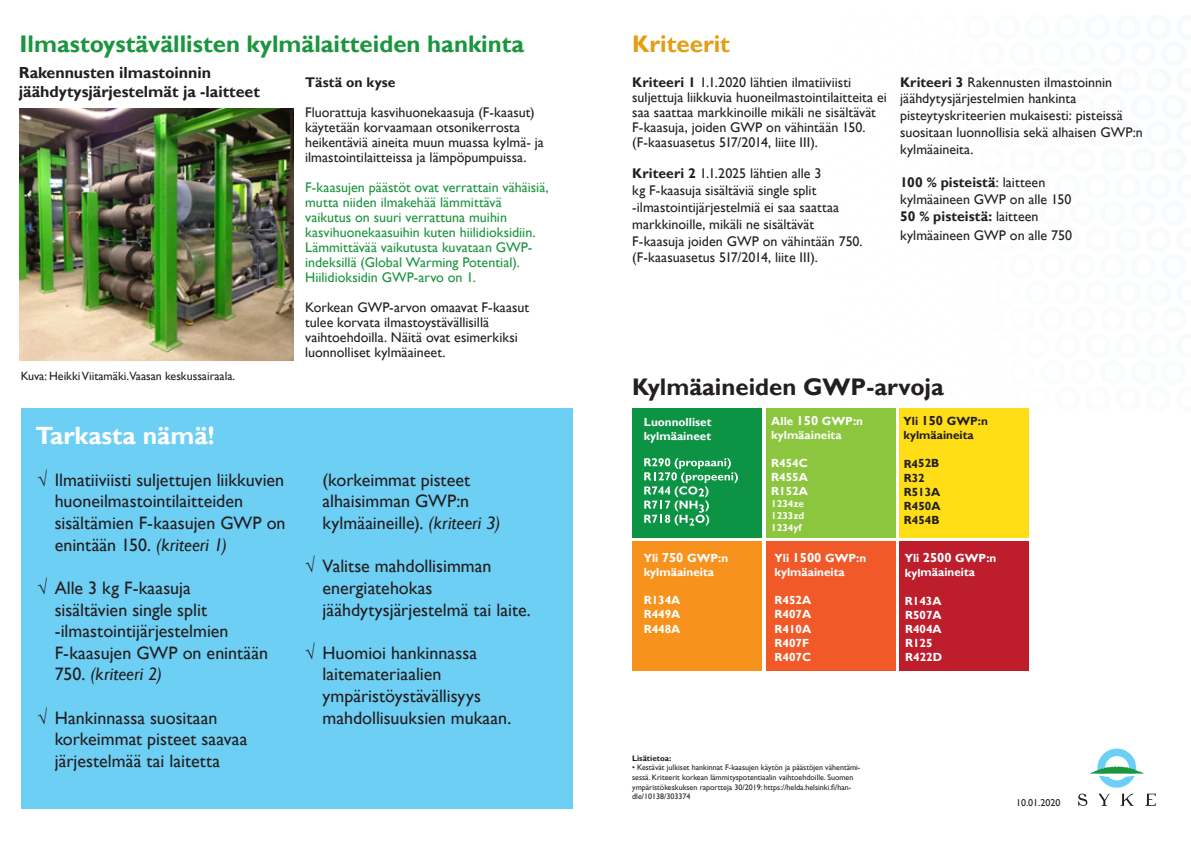
<style>
.page{position:relative;width:1191px;height:842px;background:#fff}
.page>*{position:absolute;margin:0;border:0;box-sizing:border-box;transform-origin:0 0}
.t1{font:700 25px "Gill Sans";color:#fff}
.t2{font:700 24px "Gill Sans";color:#1b953e}
.t3{font:700 24px "Gill Sans";color:#231f20}
.t4{font:700 24px "Gill Sans";color:#e39e14}
.t5{font:18px/21.6px "Gill Sans";color:#231f20}
.otskko{font:700 16px "Gill Sans";color:#231f20}
.leipis_sivu1{font:14px/15px "Gill Sans";color:#231f20}
.t6{font:14px/15px "Gill Sans";color:#1b953e}
.t7{font:700 14px "Gill Sans";letter-spacing:.005em;color:#231f20}
.leipis_sivu1-2{font:12px "Gill Sans";color:#231f20}
.t8{font:700 11.8px/14.1px "Gill Sans";color:#fff}
.t9{font:700 11.8px/14.1px "Gill Sans";color:#fefefe}
.t10{font:700 11.8px/14.1px "Gill Sans";letter-spacing:-.005em;color:#231f20}
.t11{font:700 10px/12px "Gill Sans";color:#fefefe;text-align:justify}
.t12{font:10px "Gill Sans";color:#231f20}
.t13{font:8px/9.6px "Gill Sans";color:#231f20}
.t14{font:700 8px "Gill Sans";color:#231f20}
.s1{font-weight:700}
.s2{font-style:italic}
.s3{font-size:13.1px}
</style>
<div class="page">
<div style="left:21px;top:408px;width:552px;height:400px;background:#6ecff5"></div>
<svg style="left:1078px;top:794px;width:9px;height:12px"></svg>
<svg style="left:1098px;top:794px;width:11px;height:12px"></svg>
<svg style="left:1120px;top:794px;width:13px;height:12px"></svg>
<svg style="left:1145px;top:794px;width:10px;height:12px"></svg>
<svg style="left:1089px;top:748px;width:55px;height:40px"></svg>
<div style="left:632px;top:408px;width:130px;height:130px;background:#0d9344"></div>
<svg style="left:644px;top:458px;width:94px;height:68px"></svg>
<div style="left:898px;top:408px;width:130px;height:130px;background:#ffdd17"></div>
<div style="left:898px;top:541px;width:130px;height:130px;background:#be1d2c"></div>
<div style="left:632px;top:541px;width:130px;height:130px;background:#f7931d"></div>
<div style="left:765px;top:541px;width:130px;height:130px;background:#f15929"></div>
<div style="left:765px;top:408px;width:130px;height:130px;background:#8bc63e"></div>
<img style="left:20px;top:108px;width:273px;height:252px">
<h2 class="t2" style="left:20px;top:29px;width:506px">Ilmastoystävällisten kylmälaitteiden hankinta</h2>
<h2 class="t4" style="left:632px;top:29px;width:99px">Kriteerit</h2>
<p class="otskko" style="left:19px;top:63px;width:194px">Rakennusten ilmastoinnin</p>
<p class="otskko" style="left:19px;top:82px;width:242px">jäähdytysjärjestelmät ja -laitteet</p>
<p class="t7" style="left:305px;top:74px;width:92px">Tästä on kyse</p>
<p class="leipis_sivu1" style="left:305px;top:105px;width:240px">Fluorattuja kasvihuonekaasuja (F-kaasut) käytetään korvaamaan otsonikerrosta heikentäviä aineita muun muassa kylmä- ja ilmastointilaitteissa ja lämpöpumpuissa.</p>
<p class="t6" style="left:305px;top:180px;width:245px">F-kaasujen päästöt ovat verrattain vähäisiä, mutta niiden ilmakehää lämmittävä vaikutus on suuri verrattuna muihin kasvihuonekaasuihin kuten hiilidioksidiin.<br>Lämmittävää vaikutusta kuvataan GWP&shy;indeksillä (Global Warming Potential).<br>Hiilidioksidin GWP-arvo on 1.</p>
<p class="leipis_sivu1" style="left:305px;top:300px;width:226px">Korkean GWP-arvon omaavat F-kaasut tulee korvata ilmastoystävällisillä vaihtoehdoilla. Näitä ovat esimerkiksi luonnolliset kylmäaineet.</p>
<p class="leipis_sivu1" style="left:632px;top:75px;width:256px"><span class="s1">Kriteeri 1</span> 1.1.2020 lähtien ilmatiiviisti suljettuja liikkuvia huoneilmastointilaitteita ei saa saattaa markkinoille mikäli ne sisältävät F-kaasuja, joiden GWP on vähintään 150. (F-kaasuasetus 517/2014, liite III).</p>
<p class="leipis_sivu1" style="left:632px;top:166px;width:232px;line-height:16.8px"><span class="s1">Kriteeri 2</span> 1.1.2025 lähtien alle 3<br>kg F-kaasuja sisältäviä single split -ilmastointijärjestelmiä ei saa saattaa markkinoille, mikäli ne sisältävät F-kaasuja joiden GWP on vähintään 750. (F-kaasuasetus 517/2014, liite III).</p>
<p class="leipis_sivu1" style="left:900px;top:74px;width:244px;line-height:16.8px"><span class="s1">Kriteeri 3</span> Rakennusten ilmastoinnin jäähdytysjärjestelmien hankinta pisteytyskriteerien mukaisesti: pisteissä suositaan luonnollisia sekä alhaisen GWP:n kylmäaineita.</p>
<p class="leipis_sivu1" style="left:900px;top:175px;width:173px;line-height:16.8px"><span class="s1">100 % pisteistä</span>: laitteen kylmäaineen GWP on alle 150</p>
<p class="leipis_sivu1" style="left:900px;top:207px;width:173px;line-height:19.2px"><span class="s1">50 % pisteistä:</span> laitteen kylmäaineen GWP on alle 750</p>
<p class="leipis_sivu1-2" style="left:21px;top:369px;width:216px">Kuva: Heikki Viitamäki.Vaasan keskussairaala.</p>
<h1 class="t1" style="left:36px;top:421px;width:180px">Tarkasta nämä!</h1>
<p class="t5" style="left:55px;top:469px;width:232px;text-indent:-17px">√ Ilmatiiviisti suljettujen liikkuvien huoneilmastointilaitteiden sisältämien F-kaasujen GWP on enintään 150. <span class="s2">(kriteeri 1)</span></p>
<p class="t5" style="left:55px;top:577px;width:215px;text-indent:-17px">√ Alle 3 kg F-kaasuja<br>sisältävien single split -ilmastointijärjestelmien<br>F-kaasujen GWP on enintään<br>750. <span class="s2">(kriteeri 2)</span></p>
<p class="t5" style="left:55px;top:707px;width:194px;text-indent:-17px">√ Hankinnassa suositaan korkeimmat pisteet saavaa järjestelmää tai laitetta</p>
<p class="t5" style="left:322px;top:469px;width:179px">(korkeimmat pisteet alhaisimman GWP:n kylmäaineille). <span class="s2">(kriteeri 3)</span></p>
<p class="t5" style="left:322px;top:556px;width:210px;text-indent:-17px">√ Valitse mahdollisimman energiatehokas jäähdytysjärjestelmä tai laite.</p>
<p class="t5" style="left:322px;top:642px;width:190px;text-indent:-17px">√ Huomioi hankinnassa laitemateriaalien ympäristöystävällisyys mahdollisuuksien mukaan.</p>
<h2 class="t3" style="left:632px;top:372px;width:313px">Kylmäaineiden GWP-arvoja</h2>
<p class="t10" style="left:903px;top:414px;width:86px">Yli <span class="s3">150</span> GWP:n kylmäaineita</p>
<p class="t10" style="left:903px;top:457px;width:38px">R452B<br>R32<br>R513A<br>R450A<br>R454B</p>
<p class="t8" style="left:904px;top:551px;width:93px">Yli <span class="s3">2500</span> GWP:n kylmäaineita</p>
<p class="t8" style="left:905px;top:594px;width:39px">R143A<br>R507A<br>R404A<br>R125<br>R422D</p>
<p class="t9" style="left:771px;top:414px;width:93px">Alle <span class="s3">150</span> GWP:n kylmäaineita</p>
<p class="t9" style="left:771px;top:456px;width:38px;text-align:justify">R454C R455A R152A</p>
<p class="t11" style="left:771px;top:498px;width:35px">1234ze 1233zd 1234yf</p>
<p class="t9" style="left:644px;top:415px;width:69px">Luonnolliset kylmäaineet</p>
<p class="t8" style="left:644px;top:551px;width:86px">Yli <span class="s3">750</span> GWP:n kylmäaineita</p>
<p class="t8" style="left:644px;top:594px;width:38px;text-align:justify">R134A R449A R448A</p>
<p class="t8" style="left:774px;top:551px;width:93px">Yli <span class="s3">1500</span> GWP:n kylmäaineita</p>
<p class="t8" style="left:774px;top:594px;width:38px">R452A<br>R407A<br>R410A<br>R407F<br>R407C</p>
<p class="t14" style="left:632px;top:753px;width:40px">Lisätietoa:</p>
<p class="t13" style="left:632px;top:763px;width:230px">• Kestävät julkiset hankinnat F-kaasujen käytön ja päästöjen vähentämi&shy;sessä. Kriteerit korkean lämmityspotentiaalin vaihtoehdoille. Suomen ympäristökeskuksen raportteja 30/2019: https://helda.helsinki.fi/han&shy;dle/10138/303374</p>
<p class="t12" style="left:1016px;top:797px;width:46px">10.01.2020</p>
</div>
